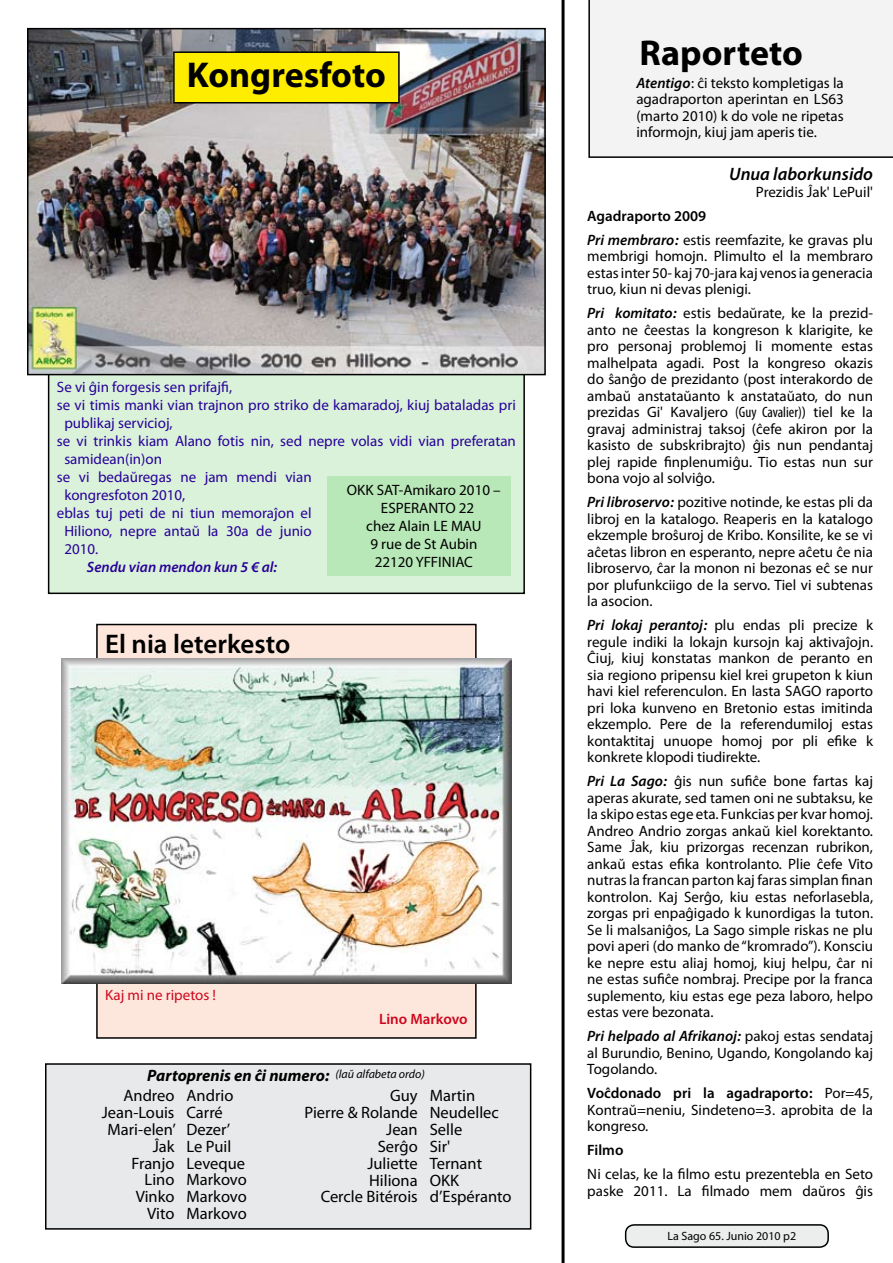
<style>
.page{position:relative;width:893px;height:1263px;background:#fff}
.page>*{position:absolute;margin:0;border:0;box-sizing:border-box;transform-origin:0 0}
.t1{font:700 36px "Myriad Pro";color:#000}
.t2{font:600 27px "Myriad Pro";color:#000}
.t3{font:italic 600 18px "Myriad Pro";color:#000}
.t4{font:16.5px "Myriad Pro";color:#000}
.t5{font:italic 700 16.5px "Myriad Pro";color:#000}
.t6{font:15px/16.5px "Myriad Pro";color:#000;text-align:justify}
.t7{font:15px "Myriad Pro";color:#280099}
.t8{font:italic 600 15px "Myriad Pro";color:#280099}
.t9{font:15px "Myriad Pro";color:#cd071e}
.t10{font:600 15px "Myriad Pro";color:#cd071e}
.t11{font:600 15px "Myriad Pro";color:#000}
.t12{font:12px "Myriad Pro";color:#000}
.s1{font-weight:600;font-style:italic}
.s2{font-weight:600}
.s3{font-stretch:condensed}
</style>
<div class="page">
<div style="left:626px;top:1225px;width:202px;height:22px;background:#eceded;border-radius:9px"></div>
<div style="left:625px;top:1224px;width:204px;height:24px;border:2px solid #000;border-radius:9px"></div>
<div style="left:46px;top:1064px;width:485px;height:165px;background:#e8e9ea"></div>
<div style="left:45px;top:1063px;width:486px;height:166px;border:2px solid #000"></div>
<div style="left:588px;top:0;width:305px;height:158px;background:#f3f3f3"></div>
<hr style="left:562px;top:0;width:3px;height:1263px;background:#000">
<div style="left:97px;top:624px;width:379px;height:414px;background:#fde7dc"></div>
<img style="left:61px;top:658px;width:450px;height:326px">
<div style="left:49px;top:372px;width:475px;height:221px;background:#d9f2d9"></div>
<div style="left:48px;top:372px;width:477px;height:222px;border:2px solid #000"></div>
<img style="left:30px;top:31px;width:513px;height:341px">
<div style="left:27px;top:28px;width:519px;height:347px;border:2px solid #000"></div>
<div style="left:174px;top:52px;width:225px;height:51px;background:#ffed00"></div>
<div style="left:173px;top:51px;width:227px;height:53px;border:2px solid #000"></div>
<div style="left:327px;top:476px;width:183px;height:100px;background:#b8e7b8"></div>
<h1 class="t1" style="left:187px;top:52px;width:200px">Kongresfoto</h1>
<p class="t7" style="left:57px;top:378px;width:177px">Se vi ĝin forgesis sen prifajfi,</p>
<p class="t7" style="left:57px;top:396px;width:460px">se vi timis manki vian trajnon pro striko de kamaradoj, kiuj bataladas pri</p>
<p class="t7" style="left:64px;top:414px;width:110px">publikaj servicioj,</p>
<p class="t7" style="left:57px;top:432px;width:461px">se vi trinkis kiam Alano fotis nin, sed nepre volas vidi vian preferatan</p>
<p class="t7" style="left:64px;top:450px;width:99px">samidean(in)on</p>
<p class="t7" style="left:57px;top:468px;width:256px">se vi bedaŭregas ne jam mendi vian</p>
<p class="t7" style="left:64px;top:486px;width:123px">kongresfoton 2010,</p>
<p class="t7" style="left:57px;top:504px;width:256px">eblas tuj peti de ni tiun memoraĵon el</p>
<p class="t7" style="left:64px;top:522px;width:249px">Hiliono, nepre antaŭ la 30a de junio</p>
<p class="t7" style="left:64px;top:540px;width:35px">2010.</p>
<p class="t8" style="left:87px;top:557px;width:192px">Sendu vian mendon kun 5 € al:</p>
<p class="t6" style="left:347px;top:481px;width:155px;line-height:18px;text-align:center">OKK SAT-Amikaro 2010 –<br>ESPERANTO 22<br>chez Alain LE MAU<br>9 rue de St Aubin<br>22120 YFFINIAC</p>
<h2 class="t2" style="left:105px;top:627px;width:187px">El nia leterkesto</h2>
<p class="t9" style="left:105px;top:985px;width:112px">Kaj mi ne ripetos !</p>
<p class="t10" style="left:379px;top:1009px;width:90px">Lino Markovo</p>
<p class="t5" style="left:147px;top:1065px;width:279px">Partoprenis en ĉi numero: <sup>(laŭ</sup> <sup>alfabeta</sup> <sup>ordo)</sup></p>
<p class="t4" style="left:123px;top:1085px;width:111px">Andreo Andrio</p>
<p class="t4" style="left:102px;top:1102px;width:123px">Jean-Louis Carré</p>
<p class="t4" style="left:107px;top:1119px;width:124px">Mari-elen’ Dezer’</p>
<p class="t4" style="left:153px;top:1136px;width:80px">Ĵak Le Puil</p>
<p class="t4" style="left:131px;top:1153px;width:115px">Franjo Leveque</p>
<p class="t4" style="left:145px;top:1170px;width:104px">Lino Markovo</p>
<p class="t4" style="left:136px;top:1187px;width:113px">Vinko Markovo</p>
<p class="t4" style="left:147px;top:1203px;width:101px">Vito Markovo</p>
<p class="t4" style="left:390px;top:1085px;width:87px">Guy Martin</p>
<p class="t4" style="left:305px;top:1102px;width:196px">Pierre &amp; Rolande Neudellec</p>
<p class="t4" style="left:386px;top:1119px;width:78px">Jean Selle</p>
<p class="t4" style="left:378px;top:1136px;width:74px">Serĝo Sir'</p>
<p class="t4" style="left:367px;top:1153px;width:116px">Juliette Ternant</p>
<p class="t4" style="left:369px;top:1170px;width:91px">Hiliona OKK</p>
<p class="t4" style="left:321px;top:1187px;width:192px">Cercle Bitérois d’Espéranto</p>
<h1 class="t1" style="left:639px;top:30px;width:165px">Raporteto</h1>
<p class="t6" style="left:636px;top:74px;width:209px"><span class="s1">Atentigo</span>: ĉi teksto kompletigas la agadraporton aperintan en LS63 (marto 2010) k do vole ne ripetas informojn, kiuj jam aperis tie.</p>
<p class="t3" style="left:729px;top:163px;width:145px">Unua laborkunsido</p>
<p class="t6" style="left:756px;top:183px;width:119px">Prezidis Ĵak' LePuil'</p>
<p class="t6" style="left:587px;top:203px;width:287px;line-height:24px"><span class="s2">Agadraporto 2009<br></span><span class="s1">Pri membraro:</span> estis reemfazite, ke gravas plu</p>
<p class="t6" style="left:587px;top:247px;width:287px">membrigi homojn. Plimulto el la membraro estas inter 50- kaj 70-jara kaj venos ia generacia truo, kiun ni devas plenigi.</p>
<p class="t6" style="left:587px;top:304px;width:287px"><span class="s1">Pri komitato:</span> estis bedaŭrate, ke la prezid&shy;anto ne ĉeestas la kongreson k klarigite, ke pro personaj problemoj li momente estas malhelpata agadi. Post la kongreso okazis do ŝanĝo de prezidanto (post interakordo de ambaŭ anstataŭanto k anstataŭato, do nun prezidas Gi' Kavaljero <span class="s3">(Guy Cavalier)</span>) tiel ke la gravaj administraj taksoj (ĉefe akiron por la kasisto de subskribrajto) ĝis nun pendantaj plej rapide finplenumiĝu. Tio estas nun sur bona vojo al solviĝo.</p>
<p class="t6" style="left:587px;top:493px;width:287px"><span class="s1">Pri libroservo:</span> pozitive notinde, ke estas pli da libroj en la katalogo. Reaperis en la katalogo ekzemple broŝuroj de Kribo. Konsilite, ke se vi aĉetas libron en esperanto, nepre aĉetu ĉe nia libroservo, ĉar la monon ni bezonas eĉ se nur por plufunkciigo de la servo. Tiel vi subtenas la asocion.</p>
<p class="t6" style="left:587px;top:616px;width:287px"><span class="s1">Pri lokaj perantoj:</span> plu endas pli precize k regule indiki la lokajn kursojn kaj aktivaĵojn.<br>Ĉiuj, kiuj konstatas mankon de peranto en sia regiono pripensu kiel krei grupeton k kiun havi kiel referenculon. En lasta SAGO raporto pri loka kunveno en Bretonio estas imitinda ekzemplo. Pere de la referendumiloj estas kontaktitaj unuope homoj por pli efike k konkrete klopodi tiudirekte.</p>
<p class="t6" style="left:587px;top:772px;width:287px"><span class="s1">Pri La Sago:</span> ĝis nun sufiĉe bone fartas kaj aperas akurate, sed tamen oni ne subtaksu, ke la skipo estas ege eta. Funkcias per kvar homoj.<br>Andreo Andrio zorgas ankaŭ kiel korektanto.<br>Same Ĵak, kiu prizorgas recenzan rubrikon, ankaŭ estas efika kontrolanto. Plie ĉefe Vito nutras la francan parton kaj faras simplan finan kontrolon. Kaj Serĝo, kiu estas neforlasebla, zorgas pri enpaĝigado k kunordigas la tuton.<br>Se li malsaniĝos, La Sago simple riskas ne plu povi aperi (do manko de “kromrado”). Konsciu ke nepre estu aliaj homoj, kiuj helpu, ĉar ni ne estas sufiĉe nombraj. Precipe por la franca suplemento, kiu estas ege peza laboro, helpo estas vere bezonata.</p>
<p class="t6" style="left:587px;top:1027px;width:287px"><span class="s1">Pri helpado al Afrikanoj:</span> pakoj estas sendataj al Burundio, Benino, Ugando, Kongolando kaj Togolando.</p>
<p class="t6" style="left:587px;top:1084px;width:287px"><span class="s2">Voĉdonado pri la agadraporto:</span> Por=45, Kontraŭ=neniu, Sindeteno=3. aprobita de la kongreso.</p>
<p class="t11" style="left:587px;top:1140px;width:38px">Filmo</p>
<p class="t6" style="left:587px;top:1165px;width:287px">Ni celas, ke la filmo estu prezentebla en Seto paske 2011. La filmado mem daŭros ĝis</p>
<p class="t12" style="left:667px;top:1229px;width:130px">La Sago 65. Junio 2010 p2</p>
</div>
